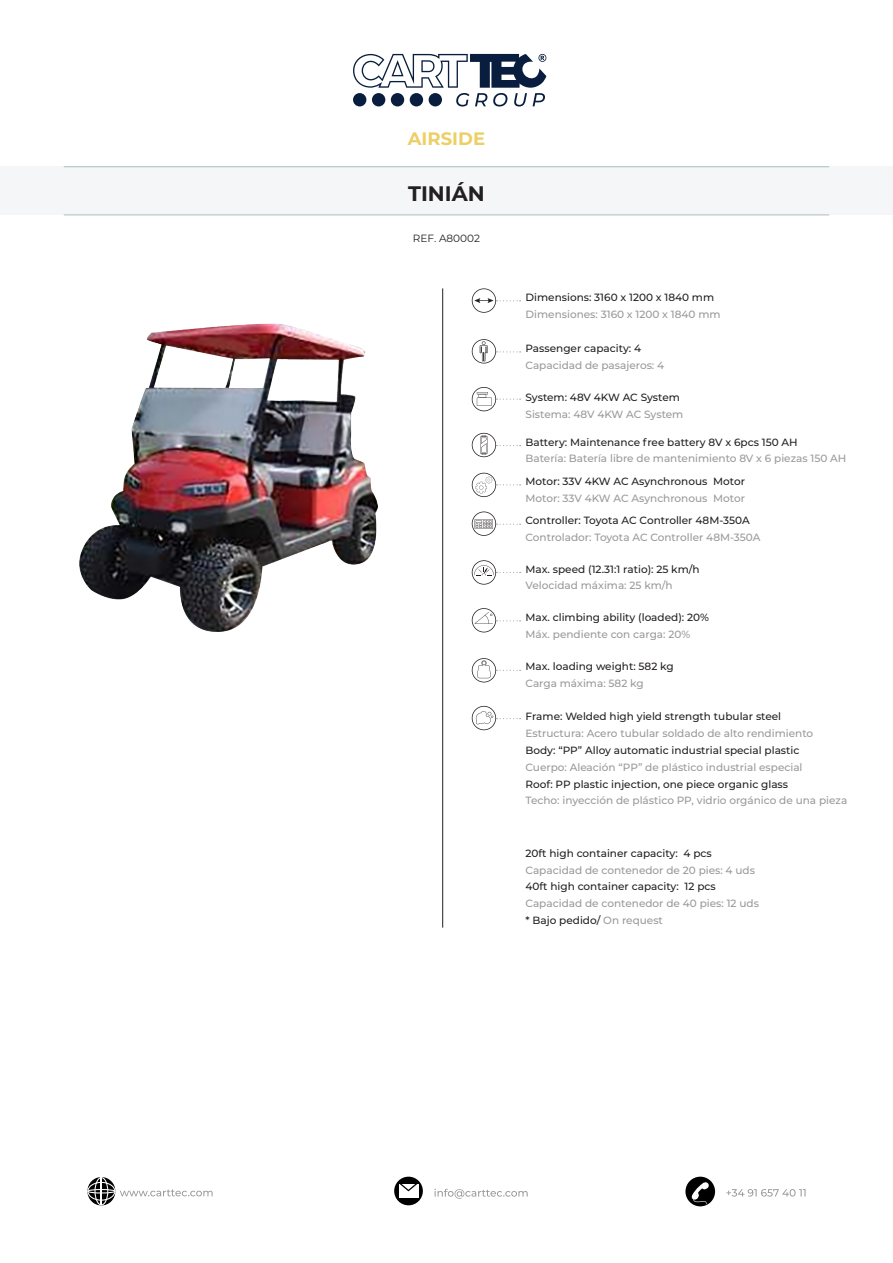
<style>
.page{position:relative;width:893px;height:1263px;background:#fff}
.page>*{position:absolute;margin:0;border:0;box-sizing:border-box;transform-origin:0 0}
.t1{font:700 21px "Montserrat";color:#231f20}
.t2{font:700 18px "Montserrat";color:#eccf66}
.t3{font:500 10.5px "Montserrat";color:#231f20}
.t4{font:500 10.5px "Montserrat";color:#99989b}
.t5{font:10.5px "Montserrat";color:#231f20}
.s1{color:#99989b}
</style>
<div class="page">
<div style="left:394px;top:1177px;width:29px;height:28px;background:#000;border-radius:50%"></div>
<div style="left:399px;top:1184px;width:19px;height:14px;background:#fff"></div>
<svg style="left:399px;top:1184px;width:20px;height:7px"></svg>
<svg style="left:434px;top:1189px;width:94px;height:10px"></svg>
<svg style="left:87px;top:1177px;width:126px;height:28px"></svg>
<div style="left:685px;top:1177px;width:30px;height:29px;background:#000;border-radius:50%"></div>
<svg style="left:692px;top:1182px;width:17px;height:22px"></svg>
<svg style="left:726px;top:1189px;width:79px;height:7px"></svg>
<div style="left:0;top:166px;width:893px;height:49px;background:#f4f6f7"></div>
<hr style="left:64px;top:166px;width:765px;height:1px;background:#a0b3b8">
<hr style="left:64px;top:215px;width:765px;height:1px;background:#a0b3b8">
<svg style="left:353px;top:54px;width:193px;height:53px"></svg>
<hr style="left:442px;top:288px;width:1px;height:639px;background:#231f20">
<svg style="left:472px;top:288px;width:49px;height:25px"></svg>
<svg style="left:472px;top:339px;width:49px;height:24px"></svg>
<svg style="left:472px;top:387px;width:49px;height:24px"></svg>
<svg style="left:472px;top:433px;width:49px;height:24px"></svg>
<svg style="left:472px;top:511px;width:49px;height:25px"></svg>
<svg style="left:472px;top:560px;width:49px;height:25px"></svg>
<svg style="left:472px;top:608px;width:49px;height:24px"></svg>
<svg style="left:472px;top:706px;width:49px;height:24px"></svg>
<svg style="left:472px;top:658px;width:49px;height:24px"></svg>
<img style="left:79px;top:323px;width:299px;height:309px">
<svg style="left:472px;top:473px;width:49px;height:24px"></svg>
<h2 class="t2" style="left:408px;top:126px;width:79px">AIRSIDE</h2>
<p class="t1" style="left:408px;top:178px;width:78px">TINIÁN</p>
<p class="t5" style="left:413px;top:231px;width:69px">REF. A80002</p>
<p class="t3" style="left:525px;top:290px;width:190px">Dimensions: 3160 x 1200 x 1840 mm</p>
<p class="t4" style="left:525px;top:307px;width:197px">Dimensiones: 3160 x 1200 x 1840 mm</p>
<p class="t3" style="left:525px;top:341px;width:117px">Passenger capacity: 4</p>
<p class="t4" style="left:525px;top:358px;width:140px">Capacidad de pasajeros: 4</p>
<p class="t3" style="left:525px;top:390px;width:156px">System: 48V 4KW AC System</p>
<p class="t4" style="left:525px;top:407px;width:159px">Sistema: 48V 4KW AC System</p>
<p class="t3" style="left:525px;top:435px;width:274px">Battery: Maintenance free battery 8V x 6pcs 150 AH</p>
<p class="t4" style="left:525px;top:451px;width:322px">Batería: Batería libre de mantenimiento 8V x 6 piezas 150 AH</p>
<p class="t3" style="left:525px;top:474px;width:221px">Motor: 33V 4KW AC Asynchronous Motor</p>
<p class="t4" style="left:525px;top:491px;width:221px">Motor: 33V 4KW AC Asynchronous Motor</p>
<p class="t3" style="left:525px;top:513px;width:226px">Controller: Toyota AC Controller 48M-350A</p>
<p class="t4" style="left:525px;top:530px;width:236px">Controlador: Toyota AC Controller 48M-350A</p>
<p class="t3" style="left:525px;top:561px;width:176px">Max. speed (12.31:1 ratio): 25 km/h</p>
<p class="t4" style="left:525px;top:578px;width:149px">Velocidad máxima: 25 km/h</p>
<p class="t3" style="left:525px;top:610px;width:185px">Max. climbing ability (loaded): 20%</p>
<p class="t4" style="left:525px;top:627px;width:166px">Máx. pendiente con carga: 20%</p>
<p class="t3" style="left:525px;top:659px;width:150px">Max. loading weight: 582 kg</p>
<p class="t4" style="left:525px;top:676px;width:120px">Carga máxima: 582 kg</p>
<p class="t3" style="left:525px;top:709px;width:257px">Frame: Welded high yield strength tubular steel</p>
<p class="t4" style="left:525px;top:726px;width:289px">Estructura: Acero tubular soldado de alto rendimiento</p>
<p class="t3" style="left:525px;top:743px;width:275px">Body: “PP” Alloy automatic industrial special plastic</p>
<p class="t4" style="left:525px;top:760px;width:279px">Cuerpo: Aleación “PP” de plástico industrial especial</p>
<p class="t3" style="left:525px;top:776px;width:264px">Roof: PP plastic injection, one piece organic glass</p>
<p class="t4" style="left:525px;top:793px;width:323px">Techo: inyección de plástico PP, vidrio orgánico de una pieza</p>
<p class="t3" style="left:525px;top:846px;width:188px">20ft high container capacity: 4 pcs</p>
<p class="t4" style="left:525px;top:862px;width:231px">Capacidad de contenedor de 20 pies: 4 uds</p>
<p class="t3" style="left:525px;top:879px;width:192px">40ft high container capacity: 12 pcs</p>
<p class="t4" style="left:525px;top:896px;width:235px">Capacidad de contenedor de 40 pies: 12 uds</p>
<p class="t3" style="left:525px;top:913px;width:139px">* Bajo pedido/ <span class="s1">On request</span></p>
</div>
